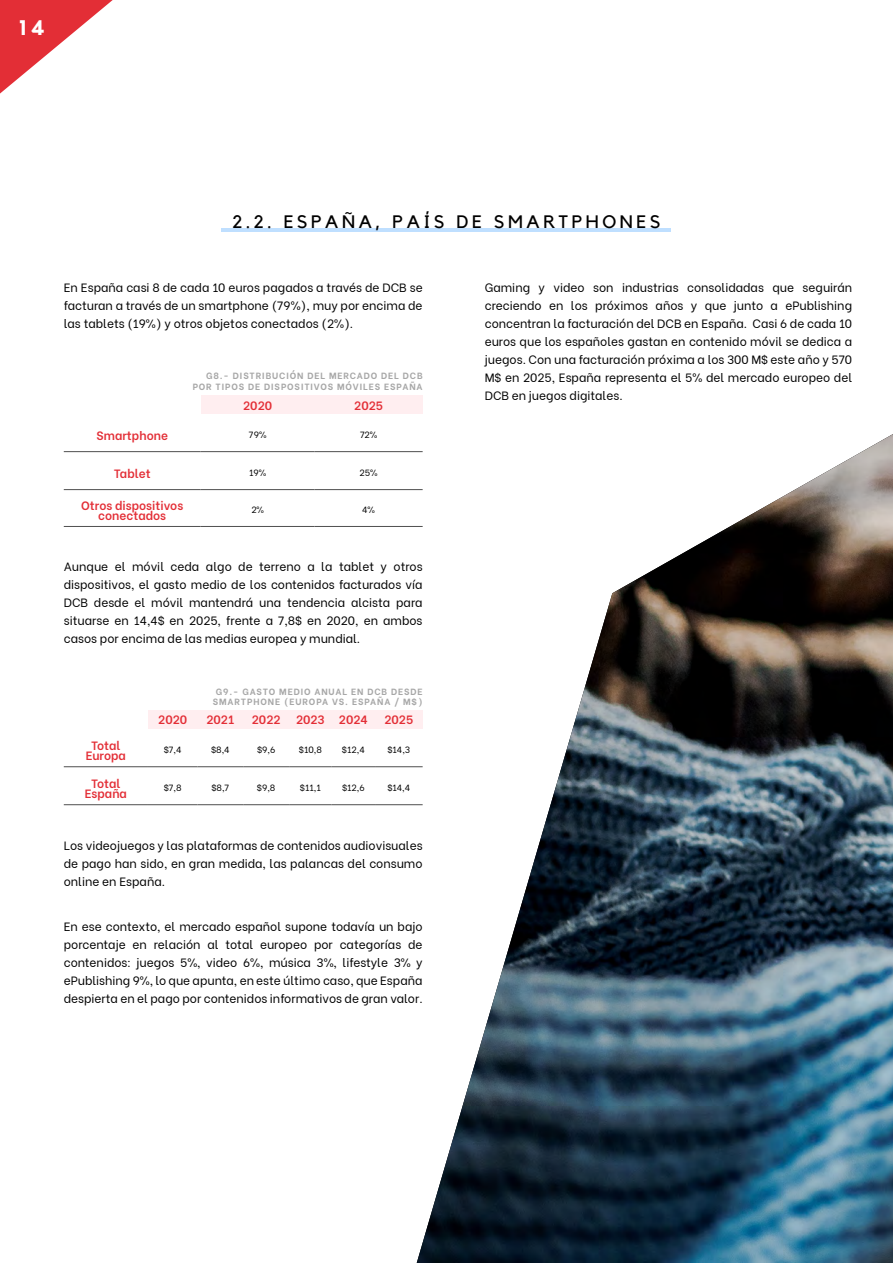
<style>
.page{position:relative;width:893px;height:1263px;background:#fff}
.page>*{position:absolute;margin:0;border:0;box-sizing:border-box;transform-origin:0 0}
.t1{font:700 21px "Kollektif";color:#fff}
.t2{font:18px "Kollektif";letter-spacing:.2em;color:#000}
.t3{font:12px/18px "Be Vietnam";color:#000;text-align:justify}
.t4{font:600 12px/10.5px "Be Vietnam";color:#e32e36;text-align:center}
.t5{font:700 9px/10.8px "Be Vietnam";letter-spacing:.1em;color:#a7a7a7;text-align:right}
.t6{font:9px "Be Vietnam";color:#000}
</style>
<div class="page">
<svg style="left:0;top:0;width:113px;height:94px"></svg>
<img style="left:417px;top:434px;width:476px;height:829px">
<svg style="left:585px;top:748px;width:308px;height:515px;background:#345468"></svg>
<div style="left:148px;top:710px;width:275px;height:18px;background:#ffeef0"></div>
<hr style="left:64px;top:766px;width:84px;height:1px;background:#4f4f4f">
<hr style="left:148px;top:766px;width:49px;height:1px;background:#4f4f4f">
<hr style="left:197px;top:766px;width:46px;height:1px;background:#4f4f4f">
<hr style="left:243px;top:766px;width:46px;height:1px;background:#4f4f4f">
<hr style="left:289px;top:766px;width:43px;height:1px;background:#4f4f4f">
<hr style="left:332px;top:766px;width:43px;height:1px;background:#4f4f4f">
<hr style="left:375px;top:766px;width:48px;height:1px;background:#4f4f4f">
<hr style="left:64px;top:804px;width:84px;height:1px;background:#4f4f4f">
<hr style="left:148px;top:804px;width:49px;height:1px;background:#4f4f4f">
<hr style="left:197px;top:804px;width:46px;height:1px;background:#4f4f4f">
<hr style="left:243px;top:804px;width:46px;height:1px;background:#4f4f4f">
<hr style="left:289px;top:804px;width:43px;height:1px;background:#4f4f4f">
<hr style="left:332px;top:804px;width:43px;height:1px;background:#4f4f4f">
<hr style="left:375px;top:804px;width:48px;height:1px;background:#4f4f4f">
<div style="left:201px;top:396px;width:222px;height:18px;background:#ffeef0"></div>
<hr style="left:64px;top:451px;width:137px;height:1px;background:#4f4f4f">
<hr style="left:201px;top:451px;width:114px;height:1px;background:#4f4f4f">
<hr style="left:315px;top:451px;width:108px;height:1px;background:#4f4f4f">
<hr style="left:64px;top:489px;width:137px;height:1px;background:#4f4f4f">
<hr style="left:201px;top:489px;width:114px;height:1px;background:#4f4f4f">
<hr style="left:315px;top:489px;width:108px;height:1px;background:#4f4f4f">
<hr style="left:64px;top:526px;width:137px;height:1px;background:#4f4f4f">
<hr style="left:201px;top:526px;width:114px;height:1px;background:#4f4f4f">
<hr style="left:315px;top:526px;width:108px;height:1px;background:#4f4f4f">
<hr style="left:222px;top:228px;width:449px;height:3px;background:#bfdfff">
<h1 class="t1" style="left:19px;top:15px;width:28px">14</h1>
<h2 class="t2" style="left:233px;top:211px;width:429px">2.2. ESPAÑA, PAÍS DE SMARTPHONES</h2>
<p class="t3" style="left:64px;top:277px;width:360px">En España casi 8 de cada 10 euros pagados a través de DCB se facturan a través de un smartphone (79%), muy por encima de las tablets (19%) y otros objetos conectados (2%).</p>
<p class="t5" style="left:193px;top:370px;width:231px">G8.- DISTRIBUCIÓN DEL MERCADO DEL DCB<br>POR TIPOS DE DISPOSITIVOS MÓVILES ESPAÑA</p>
<p class="t4" style="left:243px;top:399px;width:30px">2020</p>
<p class="t4" style="left:354px;top:399px;width:30px">2025</p>
<p class="t4" style="left:97px;top:429px;width:73px">Smartphone</p>
<p class="t6" style="left:249px;top:427px;width:19px">79%</p>
<p class="t6" style="left:360px;top:427px;width:19px">72%</p>
<p class="t4" style="left:114px;top:467px;width:38px">Tablet</p>
<p class="t6" style="left:249px;top:465px;width:19px">19%</p>
<p class="t6" style="left:360px;top:465px;width:20px">25%</p>
<p class="t4" style="left:81px;top:499px;width:104px">Otros dispositivos conectados</p>
<p class="t6" style="left:251px;top:503px;width:14px">2%</p>
<p class="t6" style="left:362px;top:503px;width:14px">4%</p>
<p class="t3" style="left:64px;top:556px;width:360px">Aunque el móvil ceda algo de terreno a la tablet y otros dispositivos, el gasto medio de los contenidos facturados vía DCB desde el móvil mantendrá una tendencia alcista para situarse en 14,4$ en 2025, frente a 7,8$ en 2020, en ambos casos por encima de las medias europea y mundial.</p>
<p class="t5" style="left:213px;top:685px;width:211px;text-align:center">G9.- GASTO MEDIO ANUAL EN DCB DESDE<br>SMARTPHONE (EUROPA VS. ESPAÑA / M$)</p>
<p class="t4" style="left:158px;top:713px;width:30px">2020</p>
<p class="t4" style="left:206px;top:713px;width:29px">2021</p>
<p class="t4" style="left:252px;top:713px;width:30px">2022</p>
<p class="t4" style="left:296px;top:713px;width:73px">2023 2024</p>
<p class="t4" style="left:384px;top:713px;width:30px">2025</p>
<p class="t4" style="left:86px;top:739px;width:42px">Total<br>Europa</p>
<p class="t6" style="left:164px;top:742px;width:19px">$7,4</p>
<p class="t6" style="left:211px;top:742px;width:20px">$8,4</p>
<p class="t6" style="left:257px;top:742px;width:20px">$9,6</p>
<p class="t6" style="left:299px;top:742px;width:25px">$10,8</p>
<p class="t6" style="left:342px;top:742px;width:24px">$12,4</p>
<p class="t6" style="left:387px;top:742px;width:24px">$14,3</p>
<p class="t4" style="left:85px;top:777px;width:44px">Total<br>España</p>
<p class="t6" style="left:164px;top:780px;width:19px">$7,8</p>
<p class="t6" style="left:211px;top:780px;width:19px">$8,7</p>
<p class="t6" style="left:257px;top:780px;width:20px">$9,8</p>
<p class="t6" style="left:300px;top:780px;width:22px">$11,1</p>
<p class="t6" style="left:342px;top:780px;width:24px">$12,6</p>
<p class="t6" style="left:387px;top:780px;width:24px">$14,4</p>
<p class="t3" style="left:64px;top:835px;width:360px">Los videojuegos y las plataformas de contenidos audiovisuales de pago han sido, en gran medida, las palancas del consumo online en España.</p>
<p class="t3" style="left:64px;top:916px;width:360px">En ese contexto, el mercado español supone todavía un bajo porcentaje en relación al total europeo por categorías de contenidos: juegos 5%, video 6%, música 3%, lifestyle 3% y ePublishing 9%, lo que apunta, en este último caso, que España despierta en el pago por contenidos informativos de gran valor.</p>
<p class="t3" style="left:485px;top:277px;width:369px">Gaming y video son industrias consolidadas que seguirán creciendo en los próximos años y que junto a ePublishing concentran la facturación del DCB en España. Casi 6 de cada 10 euros que los españoles gastan en contenido móvil se dedica a juegos. Con una facturación próxima a los 300 M$ este año y 570<br>M$ en 2025, España representa el 5% del mercado europeo del DCB en juegos digitales.</p>
</div>
